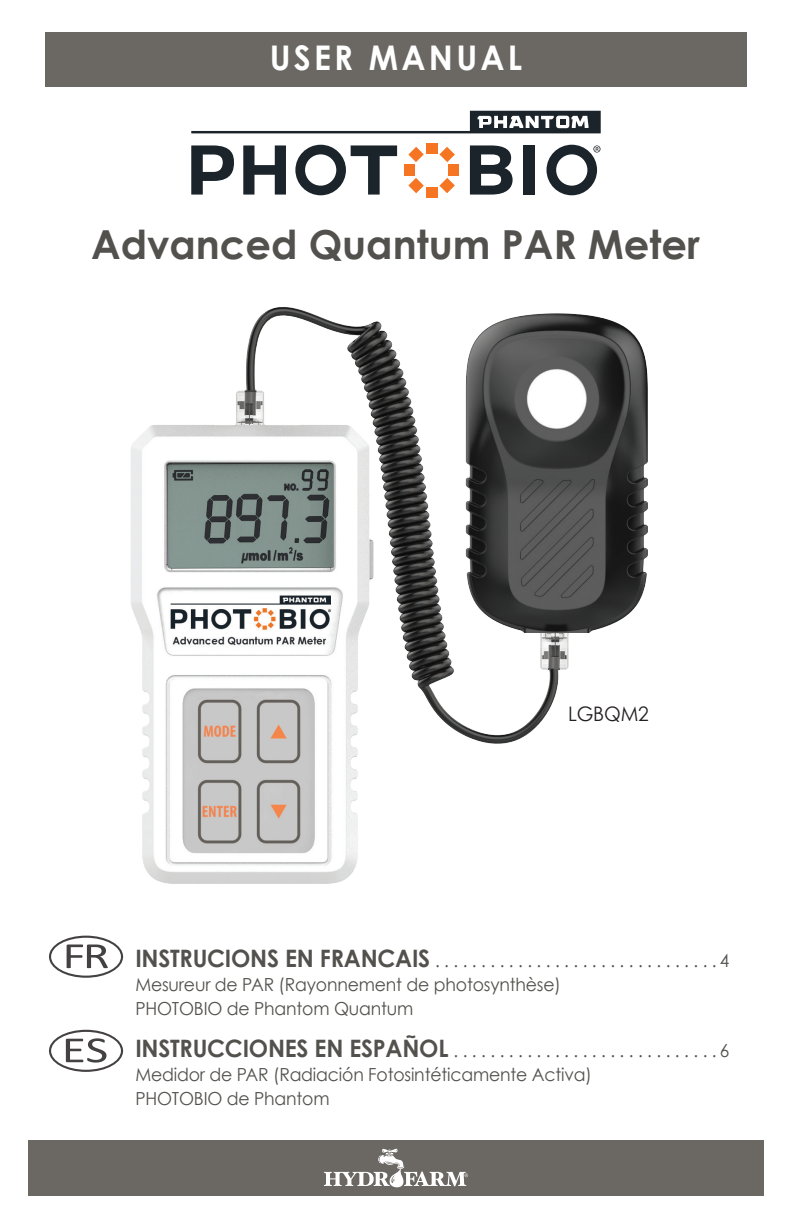
<style>
.page{position:relative;width:792px;height:1224px;background:#fff}
.page>*{position:absolute;margin:0;border:0;box-sizing:border-box;transform-origin:0 0}
.t1{font:700 40px "Century Gothic";color:#52514d}
.Heading_1_-_bold_cap{font:700 34px "Century Gothic";letter-spacing:.1em;color:#fff;scale:.96 1}
.Photo_Caption{font:20px "Century Gothic";letter-spacing:-.01em;color:#231f20;scale:.96 1}
.Body_Text{font:18px/24px "Century Gothic";letter-spacing:-.01em;color:#52514d;scale:.96 1}
.s1{font-weight:700;font-size:24px}
</style>
<div class="page">
<div style="left:28px;top:1140px;width:736px;height:56px;background:#6b6863"></div>
<svg style="left:324px;top:1149px;width:144px;height:38px"></svg>
<div style="left:45px;top:32px;width:702px;height:54px;background:#6b6863"></div>
<svg style="left:191px;top:111px;width:410px;height:22px"></svg>
<svg style="left:470px;top:145px;width:43px;height:50px"></svg>
<div style="left:524px;top:145px;width:11px;height:50px;background:#1b242b"></div>
<svg style="left:243px;top:145px;width:43px;height:50px"></svg>
<svg style="left:191px;top:145px;width:43px;height:50px"></svg>
<div style="left:426px;top:143px;width:11px;height:10px;background:#f57523"></div>
<div style="left:426px;top:187px;width:11px;height:10px;background:#f57523"></div>
<svg style="left:408px;top:147px;width:16px;height:15px"></svg>
<svg style="left:439px;top:178px;width:16px;height:15px"></svg>
<div style="left:404px;top:165px;width:11px;height:11px;background:#f57523"></div>
<div style="left:448px;top:165px;width:11px;height:11px;background:#f57523"></div>
<svg style="left:408px;top:178px;width:16px;height:15px"></svg>
<svg style="left:439px;top:147px;width:16px;height:15px"></svg>
<svg style="left:295px;top:145px;width:102px;height:50px"></svg>
<svg style="left:547px;top:145px;width:54px;height:50px"></svg>
<img style="left:131px;top:307px;width:517px;height:577px">
<svg style="left:49px;top:1030px;width:74px;height:42px"></svg>
<svg style="left:49px;top:936px;width:74px;height:42px"></svg>
<p class="Heading_1_-_bold_cap" style="left:270px;top:32px;width:265px">USER MANUAL</p>
<h1 class="t1" style="left:91px;top:214px;width:610px">Advanced Quantum PAR Meter</h1>
<p class="Photo_Caption" style="left:568px;top:700px;width:86px">LGBQM2</p>
<p class="Body_Text" style="left:135px;top:948px;width:620px"><span class="s1">INSTRUCIONS EN FRANCAIS</span> . . . . . . . . . . . . . . . . . . . . . . . . . . . . . . 4<br>Mesureur de PAR (Rayonnement de photosynthèse)<br>PHOTOBIO de Phantom Quantum</p>
<p class="Body_Text" style="left:135px;top:1038px;width:620px"><span class="s1">INSTRUCCIONES EN ESPAÑOL</span> . . . . . . . . . . . . . . . . . . . . . . . . . . . . 6<br>Medidor de PAR (Radiación Fotosintéticamente Activa)<br>PHOTOBIO de Phantom</p>
</div>
